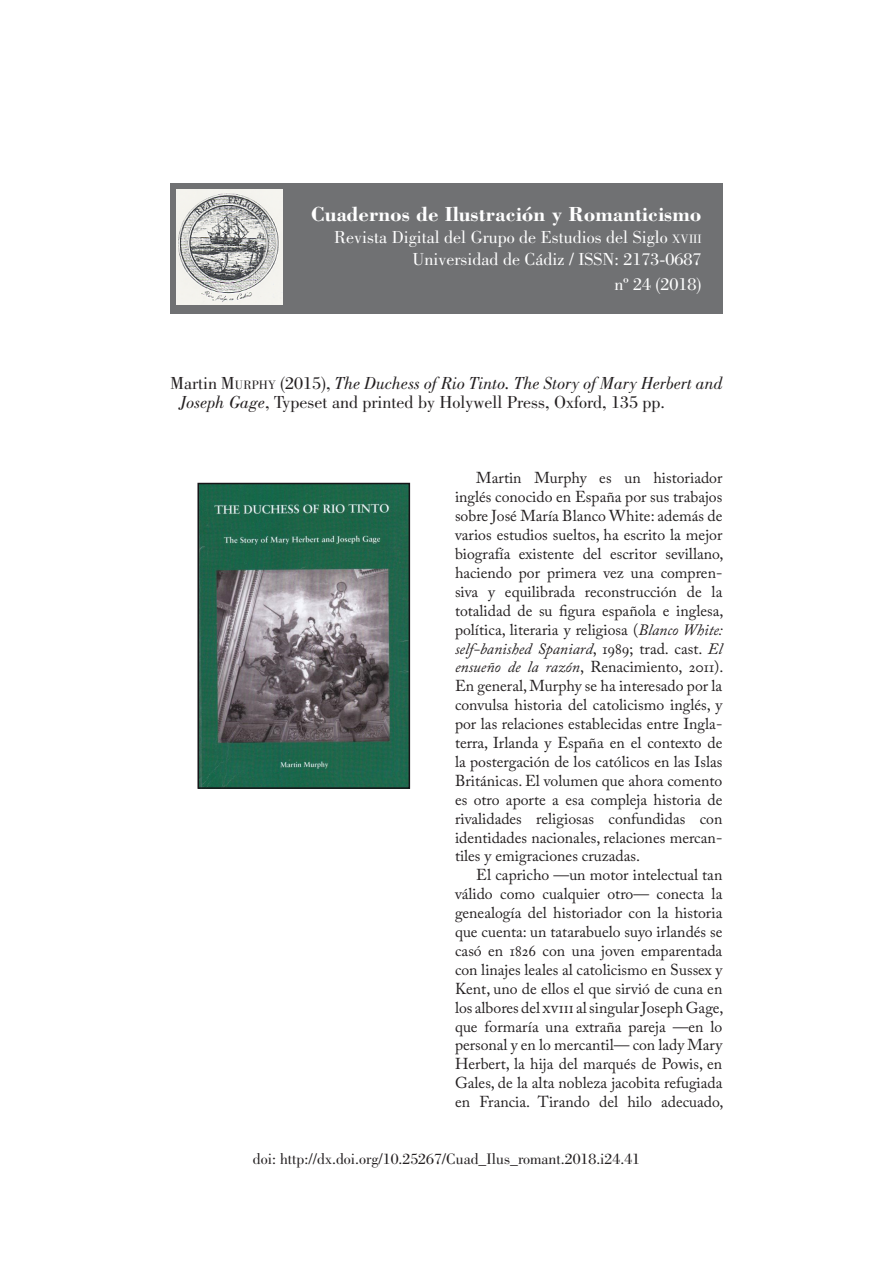
<style>
.page{position:relative;width:893px;height:1263px;background:#fff}
.page>*{position:absolute;margin:0;border:0;box-sizing:border-box;transform-origin:0 0}
.t1{font:700 21px "Bodoni Std";color:#fff}
.Resumen{font:18px/18.9px "Bodoni Std";color:#231f20}
.t2{font:18px "Bodoni Std";color:#fff}
.t3{font:18px "Bodoni Std";color:#fff}
.Texto{font:15.75px/18.9px "Adobe Caslon Pro";color:#231f20;text-align:justify}
.Resumen-2{font:15.75px "Bodoni Std";color:#231f20}
.s1{font-size:12.6px}
.s2{font-style:inherit}
.s3{font-style:italic}
</style>
<div class="page">
<div style="left:170px;top:183px;width:553px;height:131px;background:#707173"></div>
<img style="left:176px;top:189px;width:107px;height:115px">
<img style="left:200px;top:486px;width:207px;height:300px">
<div style="left:197px;top:483px;width:213px;height:306px;border:2px solid #171518"></div>
<p class="t1" style="left:311px;top:201px;width:392px">Cuadernos de Ilustración y Romanticismo</p>
<p class="t2" style="left:334px;top:227px;width:369px">Revista Digital del Grupo de Estudios del Siglo <span class="s1">XVIII</span></p>
<p class="t2" style="left:413px;top:249px;width:290px">Universidad de Cádiz / ISSN: <span class="s2">2173-0687</span></p>
<p class="t3" style="left:615px;top:274px;width:89px"><span class="s2">nº</span> 24 <span class="s2">(</span>2018<span class="s2">)</span></p>
<p class="Resumen" style="left:179px;top:374px;width:546px;text-indent:-9px">Martin <span class="s2">M</span><span class="s1">URPHY</span> (2015), <span class="s3">The Duchess of Rio Tinto. The Story of Mary Herbert and<br>Joseph Gage</span>, Typeset and printed by Holywell Press, Oxford, 135 pp.</p>
<p class="Texto" style="left:455px;top:468px;width:270px;text-indent:21px">Martin Murphy es un historiador inglés conocido en España por sus trabajos sobre José María Blanco White: además de varios estudios sueltos, ha escrito la mejor biografía existente del escritor sevillano, haciendo por primera vez una compren&shy;siva y equilibrada reconstrucción de la totalidad de su figura española e inglesa, política, literaria y religiosa (<span class="s3">Blanco White: self-banished Spaniard</span>, 1989; trad. cast. <span class="s3">El ensueño de la razón</span>, Renacimiento, 2011).<br>En general, Murphy se ha interesado por la convulsa historia del catolicismo inglés, y por las relaciones establecidas entre Ingla&shy;terra, Irlanda y España en el contexto de la postergación de los católicos en las Islas Británicas. El volumen que ahora comento es otro aporte a esa compleja historia de rivalidades religiosas confundidas con identidades nacionales, relaciones mercan&shy;tiles y emigraciones cruzadas.</p>
<p class="Texto" style="left:455px;top:865px;width:270px;text-indent:21px">El capricho —un motor intelectual tan válido como cualquier otro— conecta la genealogía del historiador con la historia que cuenta: un tatarabuelo suyo irlandés se casó en 1826 con una joven emparentada con linajes leales al catolicismo en Sussex y Kent, uno de ellos el que sirvió de cuna en los albores del xviii al singular Joseph Gage, que formaría una extraña pareja —en lo personal y en lo mercantil— con lady Mary Herbert, la hija del marqués de Powis, en Gales, de la alta nobleza jacobita refugiada en Francia. Tirando del hilo adecuado,</p>
<p class="Resumen-2" style="left:253px;top:1150px;width:389px">doi: http://dx.doi.org/10.25267/Cuad_Ilus_romant.2018.i24.41</p>
</div>
